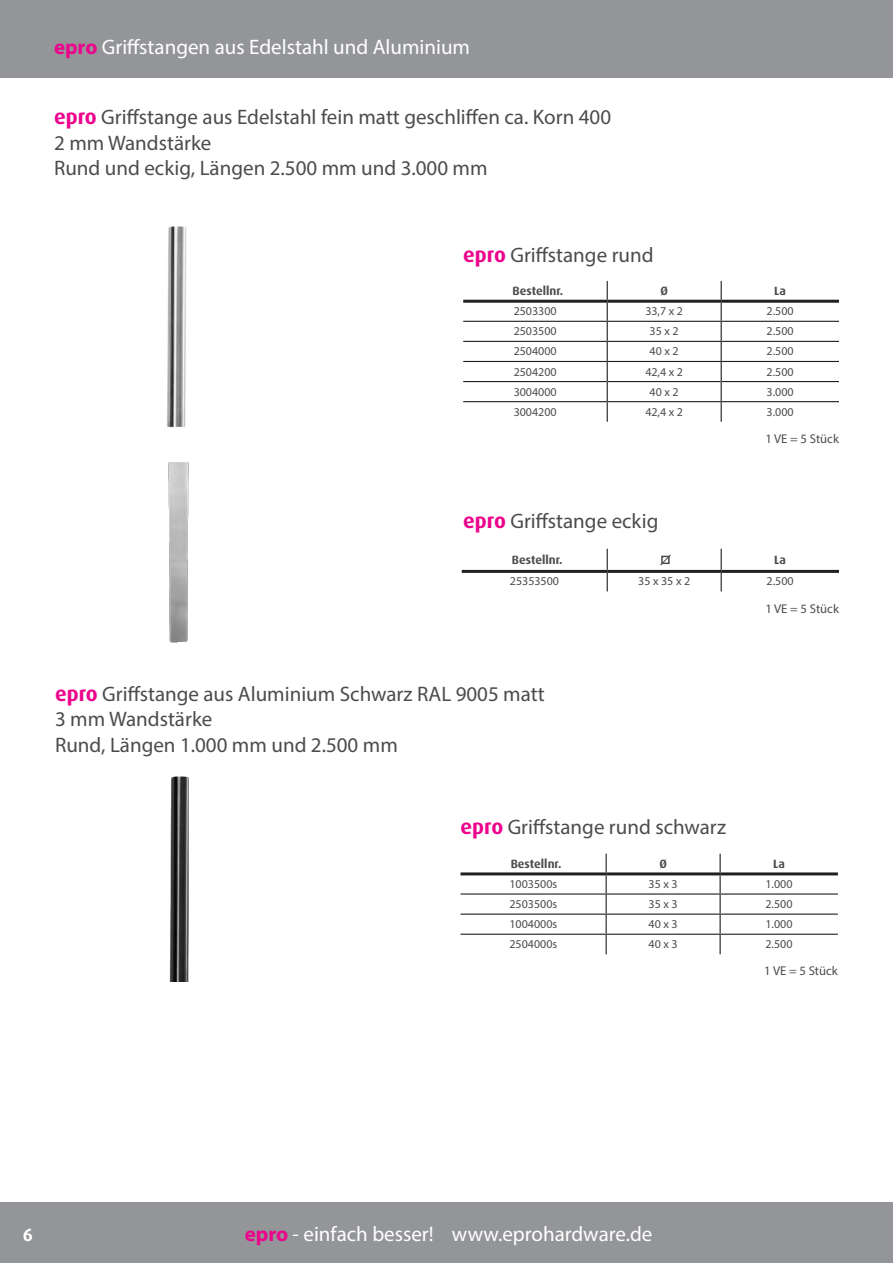
<style>
.page{position:relative;width:893px;height:1263px;background:#fff}
.page>*{position:absolute;margin:0;border:0;box-sizing:border-box;transform-origin:0 0}
.t1{font:21px "Myriad Pro";color:#4b4c4d}
.t2{font:21px "Myriad Pro";color:#fff}
.t3{font:700 18px "Dax Pro";color:#fff}
.t4{font:12.75px "Myriad Pro";color:#4b4c4d}
.Tabellentext{font:12px "Myriad Pro";color:#4b4c4d}
.Tabellentext-2{font:700 12px "Dax Pro";color:#4b4c4d}
.s1{font-weight:700;color:#ed028c}
.s2{font-family:"Dax Pro";font-weight:700;color:#ed028c}
</style>
<div class="page">
<div style="left:0;top:0;width:893px;height:77px;background:#939598"></div>
<div style="left:0;top:1202px;width:893px;height:61px;background:#939598"></div>
<svg style="left:463px;top:303px;width:376px;height:119px"></svg>
<hr style="left:463px;top:321px;width:144px;height:1px;background:#231f20">
<hr style="left:607px;top:321px;width:114px;height:1px;background:#231f20">
<hr style="left:721px;top:321px;width:118px;height:1px;background:#231f20">
<hr style="left:463px;top:341px;width:144px;height:1px;background:#231f20">
<hr style="left:607px;top:341px;width:114px;height:1px;background:#231f20">
<hr style="left:721px;top:341px;width:118px;height:1px;background:#231f20">
<hr style="left:463px;top:381px;width:144px;height:1px;background:#231f20">
<hr style="left:608px;top:381px;width:113px;height:1px;background:#231f20">
<hr style="left:722px;top:381px;width:117px;height:1px;background:#231f20">
<hr style="left:463px;top:361px;width:144px;height:1px;background:#231f20">
<hr style="left:607px;top:361px;width:114px;height:1px;background:#231f20">
<hr style="left:721px;top:361px;width:118px;height:1px;background:#231f20">
<svg style="left:607px;top:281px;width:1px;height:141px"></svg>
<svg style="left:721px;top:281px;width:1px;height:141px"></svg>
<hr style="left:463px;top:401px;width:144px;height:1px;background:#231f20">
<hr style="left:607px;top:401px;width:114px;height:1px;background:#231f20">
<hr style="left:721px;top:401px;width:118px;height:1px;background:#231f20">
<hr style="left:463px;top:300px;width:144px;height:3px;background:#231f20">
<hr style="left:607px;top:300px;width:114px;height:3px;background:#231f20">
<hr style="left:721px;top:300px;width:118px;height:3px;background:#231f20">
<svg style="left:462px;top:549px;width:377px;height:42px"></svg>
<svg style="left:460px;top:854px;width:378px;height:100px"></svg>
<img style="left:167px;top:226px;width:20px;height:201px">
<img style="left:168px;top:462px;width:21px;height:181px">
<img style="left:169px;top:776px;width:20px;height:205px">
<p class="t2" style="left:54px;top:34px;width:418px"><span class="s1">epro</span> Griffstangen aus Edelstahl und Aluminium</p>
<p class="t1" style="left:54px;top:104px;width:558px"><span class="s2">epro</span> Griffstange aus Edelstahl fein matt geschliffen ca. Korn 400</p>
<p class="t1" style="left:54px;top:130px;width:159px">2 mm Wandstärke</p>
<p class="t1" style="left:54px;top:155px;width:435px">Rund und eckig, Längen 2.500 mm und 3.000 mm</p>
<p class="t1" style="left:463px;top:242px;width:192px"><span class="s2">epro</span> Griffstange rund</p>
<p class="Tabellentext-2" style="left:513px;top:283px;width:52px">Bestellnr.</p>
<p class="Tabellentext-2" style="left:660px;top:283px;width:9px">Ø</p>
<p class="Tabellentext-2" style="left:774px;top:283px;width:13px">La</p>
<p class="Tabellentext" style="left:514px;top:304px;width:45px">2503300</p>
<p class="Tabellentext" style="left:645px;top:304px;width:39px">33,7 x 2</p>
<p class="Tabellentext" style="left:766px;top:304px;width:29px">2.500</p>
<p class="Tabellentext" style="left:514px;top:324px;width:45px">2503500</p>
<p class="Tabellentext" style="left:650px;top:324px;width:31px">35 x 2</p>
<p class="Tabellentext" style="left:766px;top:324px;width:29px">2.500</p>
<p class="Tabellentext" style="left:514px;top:344px;width:45px">2504000</p>
<p class="Tabellentext" style="left:650px;top:344px;width:31px">40 x 2</p>
<p class="Tabellentext" style="left:766px;top:344px;width:29px">2.500</p>
<p class="Tabellentext" style="left:514px;top:364px;width:45px">2504200</p>
<p class="Tabellentext" style="left:645px;top:364px;width:39px">42,4 x 2</p>
<p class="Tabellentext" style="left:766px;top:364px;width:29px">2.500</p>
<p class="Tabellentext" style="left:514px;top:384px;width:45px">3004000</p>
<p class="Tabellentext" style="left:650px;top:384px;width:31px">40 x 2</p>
<p class="Tabellentext" style="left:766px;top:384px;width:29px">3.000</p>
<p class="Tabellentext" style="left:514px;top:404px;width:45px">3004200</p>
<p class="Tabellentext" style="left:645px;top:404px;width:39px">42,4 x 2</p>
<p class="Tabellentext" style="left:766px;top:404px;width:29px">3.000</p>
<p class="t1" style="left:463px;top:508px;width:197px"><span class="s2">epro</span> Griffstange eckig</p>
<p class="t4" style="left:765px;top:431px;width:75px">1 VE = 5 Stück</p>
<p class="Tabellentext-2" style="left:512px;top:552px;width:52px">Bestellnr.</p>
<p class="Tabellentext-2" style="left:774px;top:552px;width:13px">La</p>
<p class="Tabellentext" style="left:510px;top:574px;width:51px">25353500</p>
<p class="Tabellentext" style="left:638px;top:574px;width:54px">35 x 35 x 2</p>
<p class="Tabellentext" style="left:766px;top:574px;width:29px">2.500</p>
<p class="t1" style="left:55px;top:681px;width:491px"><span class="s2">epro</span> Griffstange aus Aluminium Schwarz RAL 9005 matt</p>
<p class="t1" style="left:55px;top:706px;width:159px">3 mm Wandstärke</p>
<p class="t1" style="left:55px;top:731px;width:344px">Rund, Längen 1.000 mm und 2.500 mm</p>
<p class="t1" style="left:460px;top:814px;width:267px"><span class="s2">epro</span> Griffstange rund schwarz</p>
<p class="t4" style="left:765px;top:600px;width:75px">1 VE = 5 Stück</p>
<p class="Tabellentext-2" style="left:511px;top:856px;width:52px">Bestellnr.</p>
<p class="Tabellentext-2" style="left:659px;top:856px;width:9px">Ø</p>
<p class="Tabellentext-2" style="left:773px;top:856px;width:13px">La</p>
<p class="Tabellentext" style="left:509px;top:877px;width:49px">1003500s</p>
<p class="Tabellentext" style="left:649px;top:877px;width:31px">35 x 3</p>
<p class="Tabellentext" style="left:765px;top:877px;width:29px">1.000</p>
<p class="Tabellentext" style="left:509px;top:897px;width:49px">2503500s</p>
<p class="Tabellentext" style="left:649px;top:897px;width:31px">35 x 3</p>
<p class="Tabellentext" style="left:765px;top:897px;width:29px">2.500</p>
<p class="Tabellentext" style="left:509px;top:917px;width:49px">1004000s</p>
<p class="Tabellentext" style="left:649px;top:917px;width:31px">40 x 3</p>
<p class="Tabellentext" style="left:765px;top:917px;width:29px">1.000</p>
<p class="Tabellentext" style="left:509px;top:937px;width:49px">2504000s</p>
<p class="Tabellentext" style="left:649px;top:937px;width:31px">40 x 3</p>
<p class="Tabellentext" style="left:765px;top:937px;width:29px">2.500</p>
<p class="t4" style="left:764px;top:963px;width:75px">1 VE = 5 Stück</p>
<p class="t3" style="left:23px;top:1223px;width:12px">6</p>
<p class="t2" style="left:245px;top:1220px;width:190px"><span class="s1">epro</span> - einfach besser!</p>
<p class="t2" style="left:452px;top:1220px;width:202px">www.eprohardware.de</p>
</div>
